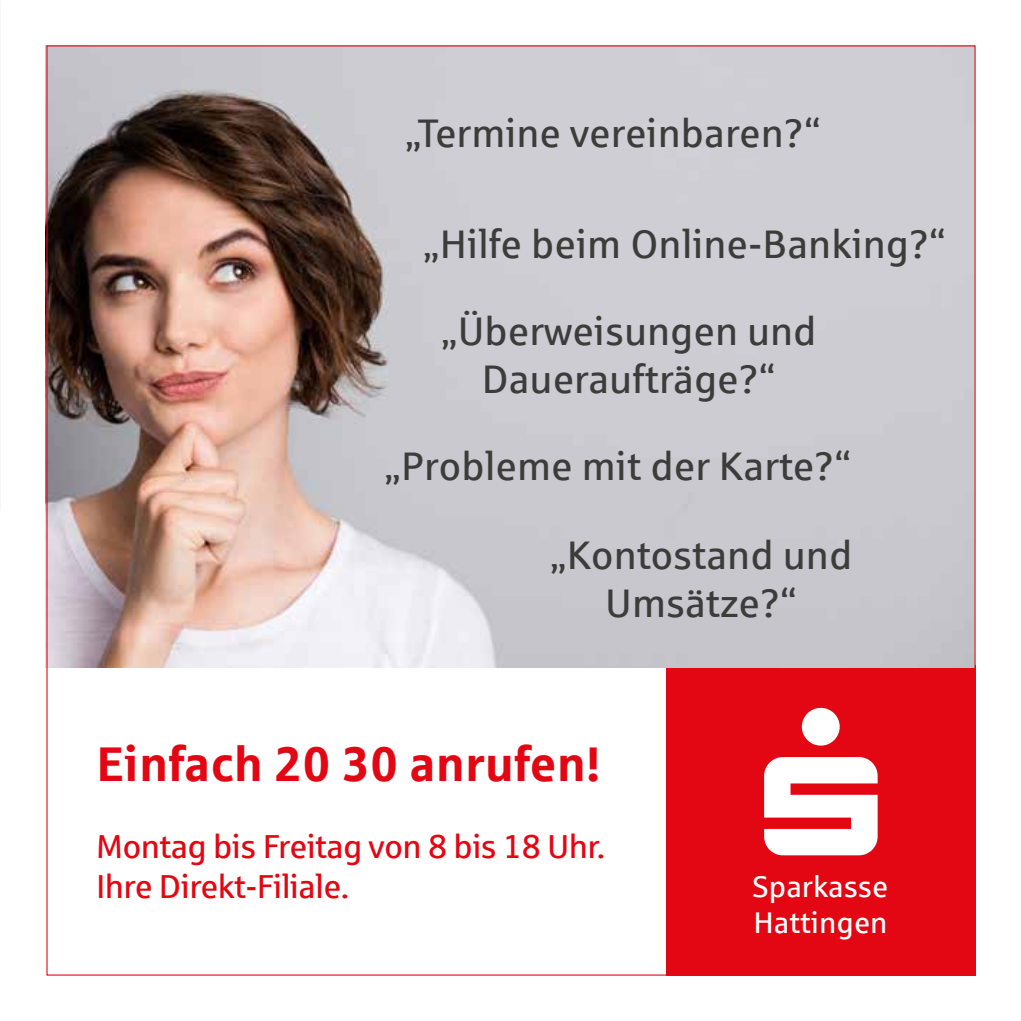
<style>
.page{position:relative;width:1021px;height:1021px;background:#fff}
.page>*{position:absolute;margin:0;border:0;box-sizing:border-box;transform-origin:0 0}
.t1{font:700 48.8px "Sparkasse Rg";color:#e30613}
.t2{font:39.8px/87px "Sparkasse Rg";color:#3c3c3b}
.t3{font:33.2px/39.8px "Sparkasse Rg";letter-spacing:-.02em;color:#e30613}
.t4{font:32.8px/39.4px "Sparkasse Rg";color:#fff}
.t5{font:30px/36px "Sparkasse Rg";color:#fff}
</style>
<div class="page">
<div style="left:666px;top:665px;width:309px;height:310px;background:#e30613"></div>
<img style="left:45px;top:45px;width:928px;height:622px">
<p class="t2" style="left:404px;top:88px;width:417px">„Termine vereinbaren?“</p>
<p class="t2" style="left:441px;top:199px;width:506px;text-indent:-18px">„Hilfe beim Online-Banking?“ „Überweisungen und</p>
<p class="t2" style="left:482px;top:334px;width:295px">Daueraufträge?“</p>
<p class="t2" style="left:384px;top:421px;width:468px">„Probleme mit der Karte?“</p>
<p class="t2" style="left:550px;top:530px;width:304px;line-height:47.8px;text-align:center">„Kontostand und<br>Umsätze?“</p>
<p class="t1" style="left:96px;top:732px;width:505px">Einfach 20 30 anrufen!</p>
<p class="t3" style="left:96px;top:825px;width:510px">Montag bis Freitag von 8 bis 18 Uhr.<br>Ihre Direkt-Filiale.</p>
<p class="t4" style="left:732px;top:863px;width:152px">Sparkasse<br>Hattingen</p>
<p class="t5" style="left:752px;top:868px;width:137px">Sparkasse<br>Hattingen</p>
</div>
